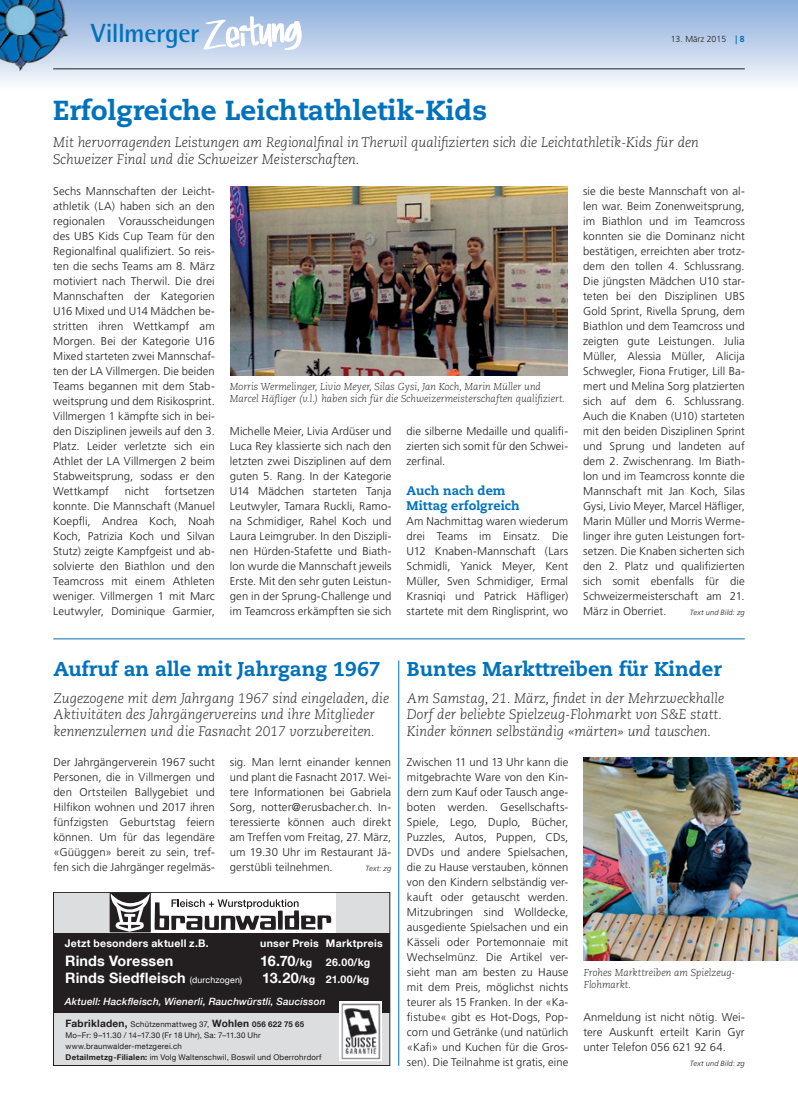
<style>
.page{position:relative;width:798px;height:1117px;background:#fff}
.page>*{position:absolute;margin:0;border:0;box-sizing:border-box;transform-origin:0 0}
.t1{font:800 27.5px "Caecilia";color:#0072bc}
.t2{font:700 26.25px "Rotis Semi Sans";letter-spacing:-.02em;color:#0072bc}
.t3{font:800 20px "Caecilia";color:#0072bc}
.t4{font:700 14.38px "Helvetica Neue LT Com";letter-spacing:.01em;color:#fff}
.t5{font:italic 300 13.75px/16.5px "Caecilia";color:#231f20}
.t6{font:800 12.5px/15px "Caecilia";letter-spacing:.005em;color:#0072bc}
.t7{font:300 11.25px/15px "Frutiger";letter-spacing:.005em;color:#231f20;text-align:justify}
.t8{font:700 10.5px "Helvetica Neue LT Com";letter-spacing:.02em;color:#fff}
.t9{font:700 10.12px "Helvetica Neue LT Com";letter-spacing:.025em;color:#231f20}
.t10{font:italic 300 10px/12px "Caecilia";color:#231f20}
.t11{font:italic 500 10px "Helvetica Neue LT Com";letter-spacing:.02em;color:#fff}
.t12{font:300 8.75px "Frutiger";color:#231f20}
.t13{font:7.88px/10.8px "Helvetica Neue LT Com";letter-spacing:.025em;color:#231f20}
.t14{font:italic 300 7.5px "Frutiger";letter-spacing:.02em;color:#231f20}
.s1{font-family:"Myriad";font-weight:700;color:#0072bc}
.s2{font-weight:700;color:#0072bc}
.s3{font-size:10.5px}
.s4{font-weight:400;font-size:8.75px}
.s5{font-size:14.38px}
.s6{font-weight:400;font-size:7.88px}
.s7{font-size:7.88px}
.s8{font-weight:700}
</style>
<div class="page">
<svg style="left:0;top:0;width:797px;height:83px;background:#bccfe8"></svg>
<svg style="left:204px;top:12px;width:97px;height:45px"></svg>
<img style="left:0;top:0;width:69px;height:71px">
<hr style="left:53px;top:69px;width:691px;height:1px;background:#231f20">
<img style="left:230px;top:186px;width:337px;height:189px">
<div style="left:53px;top:891px;width:337px;height:174px;background:#dcdddf"></div>
<div style="left:109px;top:891px;width:226px;height:42px;background:#fff"></div>
<div style="left:109px;top:892px;width:42px;height:40px;background:#231f20"></div>
<svg style="left:111px;top:893px;width:220px;height:38px"></svg>
<div style="left:53px;top:891px;width:337px;height:174px;border:1px solid #231f20"></div>
<div style="left:53px;top:933px;width:337px;height:79px;background:#231f20"></div>
<div style="left:339px;top:1001px;width:43px;height:59px;background:#fff"></div>
<img style="left:341px;top:1003px;width:40px;height:57px">
<hr style="left:53px;top:638px;width:691px;height:1px;background:#0072bc">
<hr style="left:398px;top:660px;width:1px;height:405px;background:#0072bc">
<img style="left:583px;top:757px;width:214px;height:203px">
<h2 class="t2" style="left:91px;top:17px;width:110px">Villmerger</h2>
<p class="t12" style="left:670px;top:34px;width:75px">13. März 2015 <span class="s1">|</span> <span class="s2">8</span></p>
<h1 class="t1" style="left:53px;top:93px;width:435px">Erfolgreiche Leichtathletik-Kids</h1>
<p class="t5" style="left:53px;top:134px;width:647px">Mit hervorragenden Leistungen am Regionalfinal in Therwil qualifizierten sich die Leichtathletik-Kids für den<br>Schweizer Final und die Schweizer Meisterschaften.</p>
<p class="t7" style="left:53px;top:184px;width:163px">Sechs Mannschaften der Leicht&shy;athletik (LA) haben sich an den regionalen Vorausscheidungen des UBS Kids Cup Team für den Regionalfinal qualifiziert. So reis&shy;ten die sechs Teams am 8. März motiviert nach Therwil. Die drei Mannschaften der Kategorien U16 Mixed und U14 Mädchen be&shy;stritten ihren Wettkampf am Morgen. Bei der Kategorie U16<br>Mixed starteten zwei Mannschaf&shy;ten der LA Villmergen. Die beiden Teams begannen mit dem Stab&shy;weitsprung und dem Risikosprint.<br>Villmergen 1 kämpfte sich in bei&shy;den Disziplinen jeweils auf den 3.<br>Platz. Leider verletzte sich ein Athlet der LA Villmergen 2 beim Stabweitsprung, sodass er den Wettkampf</p>
<p class="t7" style="left:583px;top:184px;width:163px">sie die beste Mannschaft von al&shy;len war. Beim Zonenweitsprung, im Biathlon und im Teamcross konnten sie die Dominanz nicht bestätigen, erreichten aber trotz&shy;dem den tollen 4. Schlussrang.<br>Die jüngsten Mädchen U10 star&shy;teten bei den Disziplinen UBS Gold Sprint, Rivella Sprung, dem Biathlon und dem Teamcross und zeigten gute Leistungen. Julia Müller, Alessia Müller, Alicija Schwegler, Fiona Frutiger, Lill Ba&shy;mert und Melina Sorg platzierten sich auf dem 6. Schlussrang.<br>Auch die Knaben (U10) starteten mit den beiden Disziplinen Sprint und Sprung und landeten auf dem 2. Zwischenrang. Im Biath&shy;lon und im Teamcross konnte die Mannschaft mit Jan Koch, Silas Gysi, Livio Meyer, Marcel Häfliger, Marin Müller und Morris Werme&shy;linger ihre guten Leistungen fort&shy;setzen. Die Knaben sicherten sich den 2. Platz und qualifizierten sich somit ebenfalls für die Schweizermeisterschaft am 21.<br>März in Oberriet.</p>
<p class="t10" style="left:230px;top:381px;width:337px">Morris Wermelinger, Livio Meyer, Silas Gysi, Jan Koch, Marin Müller und<br>Marcel Häfliger (v.l.) haben sich für die Schweizermeisterschaften qualifiziert.</p>
<p class="t7" style="left:230px;top:424px;width:163px">Michelle Meier, Livia Ardüser und Luca Rey klassierte sich nach den letzten zwei Disziplinen auf dem guten 5. Rang. In der Kategorie U14 Mädchen starteten Tanja Leutwyler, Tamara Ruckli, Ramo&shy;na Schmidiger, Rahel Koch und Laura Leimgruber. In den Diszipli&shy;nen Hürden-Stafette und Biath&shy;lon wurde die Mannschaft jeweils Erste. Mit den sehr guten Leistun&shy;gen in der Sprung-Challenge und im Teamcross erkämpften sie sich</p>
<p class="t7" style="left:406px;top:424px;width:163px">die silberne Medaille und qualifi&shy;zierten sich somit für den Schwei&shy;zerfinal.</p>
<p class="t6" style="left:406px;top:483px;width:115px">Auch nach dem<br>Mittag erfolgreich</p>
<p class="t7" style="left:406px;top:514px;width:163px">Am Nachmittag waren wiederum drei Teams im Einsatz. Die U12 Knaben-Mannschaft (Lars Schmidli, Yanick Meyer, Kent Müller, Sven Schmidiger, Ermal Krasniqi und Patrick Häfliger) startete mit dem Ringlisprint, wo</p>
<p class="t7" style="left:53px;top:484px;width:163px;text-indent:111px">fortsetzen konnte. Die Mannschaft (Manuel Koepfli, Andrea Koch, Noah Koch, Patrizia Koch und Silvan Stutz) zeigte Kampfgeist und ab&shy;solvierte den Biathlon und den Teamcross mit einem Athleten weniger. Villmergen 1 mit Marc Leutwyler, Dominique Garmier,</p>
<p class="t7" style="left:125px;top:484px;width:26px">nicht</p>
<p class="t14" style="left:689px;top:608px;width:56px">Text und Bild: zg</p>
<h3 class="t3" style="left:53px;top:656px;width:328px">Aufruf an alle mit Jahrgang 1967</h3>
<p class="t5" style="left:53px;top:689px;width:337px">Zugezogene mit dem Jahrgang 1967 sind eingeladen, die<br>Aktivitäten des Jahrgängervereins und ihre Mitglieder kennenzulernen und die Fasnacht 2017 vorzubereiten.</p>
<p class="t7" style="left:53px;top:754px;width:163px">Der Jahrgängerverein 1967 sucht Personen, die in Villmergen und den Ortsteilen Ballygebiet und Hilfikon wohnen und 2017 ihren fünfzigsten Geburtstag feiern können. Um für das legendäre «Güüggen» bereit zu sein, tref&shy;fen sich die Jahrgänger regelmäs-</p>
<p class="t7" style="left:230px;top:754px;width:163px">sig. Man lernt einander kennen und plant die Fasnacht 2017. Wei&shy;tere Informationen bei Gabriela Sorg, notter@erusbacher.ch. In&shy;teressierte können auch direkt am Treffen vom Freitag, 27. März, um 19.30 Uhr im Restaurant Jä&shy;gerstübli teilnehmen.</p>
<p class="t14" style="left:365px;top:863px;width:27px">Text: zg</p>
<p class="t8" style="left:65px;top:936px;width:145px">Jetzt besonders aktuell z.B.</p>
<p class="t8" style="left:260px;top:936px;width:124px">unser Preis Marktpreis</p>
<p class="t4" style="left:65px;top:951px;width:109px">Rinds Voressen</p>
<p class="t4" style="left:260px;top:951px;width:53px">16.70<span class="s3">/kg</span></p>
<p class="t8" style="left:326px;top:955px;width:46px">26.00/kg</p>
<p class="t4" style="left:65px;top:968px;width:178px">Rinds Siedfleisch <span class="s4">(durchzogen)</span></p>
<p class="t8" style="left:262px;top:972px;width:109px"><span class="s5">13.20</span>/kg 21.00/kg</p>
<p class="t11" style="left:65px;top:995px;width:262px">Aktuell: Hackfleisch, Wienerli, Rauchwürstli, Saucisson</p>
<p class="t9" style="left:65px;top:1016px;width:240px">Fabrikladen, <span class="s6">Schützenmattweg 37,</span> Wohlen <span class="s7">056 622 75 65</span></p>
<p class="t13" style="left:65px;top:1029px;width:197px">Mo–Fr: 9–11.30 / 14–17.30 (Fr 18 Uhr), Sa: 7–11.30 Uhr www.braunwalder-metzgerei.ch</p>
<p class="t13" style="left:66px;top:1051px;width:257px"><span class="s8">Detailmetzg-Filialen:</span> im Volg Waltenschwil, Boswil und Oberrohrdorf</p>
<h3 class="t3" style="left:407px;top:656px;width:316px">Buntes Markttreiben für Kinder</h3>
<p class="t5" style="left:407px;top:689px;width:318px">Am Samstag, 21. März, findet in der Mehrzweckhalle<br>Dorf der beliebte Spielzeug-Flohmarkt von S&amp;E statt.<br>Kinder können selbständig «märten» und tauschen.</p>
<p class="t7" style="left:407px;top:754px;width:163px">Zwischen 11 und 13 Uhr kann die mitgebrachte Ware von den Kin&shy;dern zum Kauf oder Tausch ange&shy;boten werden. Gesellschafts-Spiele, Lego, Duplo, Bücher, Puzzles, Autos, Puppen, CDs, DVDs und andere Spielsachen, die zu Hause verstauben, können von den Kindern selbständig ver&shy;kauft oder getauscht werden.<br>Mitzubringen sind Wolldecke, ausgediente Spielsachen und ein Kässeli oder Portemonnaie mit Wechselmünz. Die Artikel ver&shy;sieht man am besten zu Hause mit dem Preis, möglichst nichts teurer als 15 Franken. In der «Ka&shy;fistube« gibt es Hot-Dogs, Pop&shy;corn und Getränke (und natürlich «Kafi» und Kuchen für die Gros&shy;sen). Die Teilnahme ist gratis, eine</p>
<p class="t10" style="left:583px;top:966px;width:153px">Frohes Markttreiben am Spielzeug-<br>Flohmarkt.</p>
<p class="t7" style="left:583px;top:1009px;width:163px">Anmeldung ist nicht nötig. Wei&shy;tere Auskunft erteilt Karin Gyr unter Telefon 056 621 92 64.</p>
<p class="t14" style="left:689px;top:1058px;width:56px">Text und Bild: zg</p>
</div>
